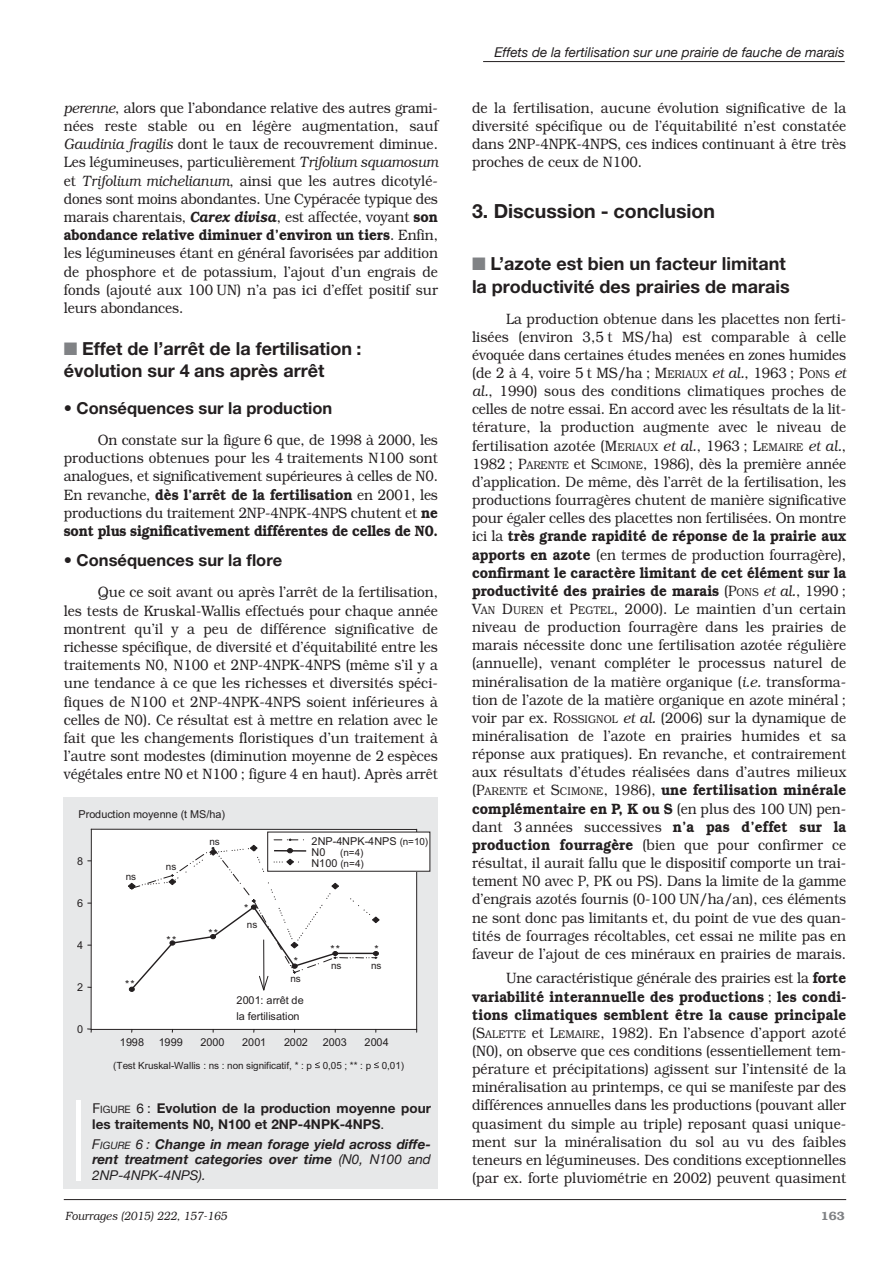
<style>
.page{position:relative;width:893px;height:1263px;background:#fff}
.page>*{position:absolute;margin:0;border:0;box-sizing:border-box;transform-origin:0 0}
.t1{font:700 19.5px "Helvetica Neue";color:#231f20}
.t2{font:700 18px/22.6px "Helvetica Neue";color:#231f20}
.t3{font:700 16.5px "Helvetica Neue";color:#231f20}
.t4{font:300 15px/18.1px "Bookman";color:#231f20;text-align:justify;scale:.9 1}
.t5{font:italic 700 13.5px/15.8px "Helvetica Neue";color:#231f20;text-align:justify}
.t6{font:700 13.5px/15.8px "Helvetica Neue";color:#231f20}
.t7{font:italic 13.5px "Helvetica Neue";color:#231f20}
.t8{font:italic 300 12px "Bookman";color:#231f20;scale:.9 1}
.t9{font:600 12px "Bookman";color:#808285}
.t10{font:10.8px/10.8px "Arial";letter-spacing:.005em;color:#231f20}
.t11{font:9.9px/11.4px "Arial";letter-spacing:-.01em;color:#231f20;text-align:right}
.s1{font-style:italic}
.s2{font-family:"Bookman IT Cby BT";font-weight:600;font-style:italic}
.s3{font-weight:600}
.s4{color:#808285}
.s5{font-size:9.9px}
.s6{font-size:10.8px}
.s7{font-weight:400}
.s8{font-weight:400;font-size:10.2px}
.s9{font-size:11.25px}
</style>
<div class="page">
<hr style="left:483px;top:61px;width:362px;height:1px;background:#231f20">
<hr style="left:64px;top:1199px;width:782px;height:1px;background:#231f20">
<div style="left:64px;top:798px;width:374px;height:391px;background:#e7e8e9"></div>
<hr style="left:77px;top:1099px;width:4px;height:81px;background:#fff">
<div style="left:91px;top:829px;width:326px;height:200px;background:#fff"></div>
<div style="left:91px;top:829px;width:326px;height:200px;border:1px solid #fff"></div>
<hr style="left:91px;top:1029px;width:326px;height:1px;background:#231f20">
<hr style="left:91px;top:829px;width:326px;height:1px;background:#231f20">
<hr style="left:91px;top:829px;width:1px;height:200px;background:#231f20">
<hr style="left:416px;top:829px;width:1px;height:200px;background:#231f20">
<div style="left:268px;top:832px;width:162px;height:39px;background:#fff"></div>
<svg style="left:128px;top:839px;width:252px;height:153px"></svg>
<svg style="left:315px;top:1062px;width:5px;height:6px"></svg>
<svg style="left:374px;top:1062px;width:5px;height:6px"></svg>
<p class="t4" style="left:64px;top:99px;width:417px"><span class="s1">perenne</span>, alors que l’abondance relative des autres grami&shy;nées reste stable ou en légère augmentation, sauf <span class="s1">Gaudinia fragilis</span> dont le taux de recouvrement diminue.<br>Les légumineuses, particulièrement <span class="s1">Trifolium squamosum </span>et <span class="s1">Trifolium michelianum</span>, ainsi que les autres dicotylé&shy;dones sont moins abondantes. Une Cypéracée typique des marais charentais, <span class="s2">Carex divisa</span>, est affectée, voyant <span class="s3">son abondance relative diminuer d’environ un tiers</span>. Enfin, les légumineuses étant en général favorisées par addition de phosphore et de potassium, l’ajout d’un engrais de fonds (ajouté aux 100 UN) n’a pas ici d’effet positif sur leurs abondances.</p>
<p class="t2" style="left:64px;top:339px;width:299px"><span class="s4">■</span> Effet de l’arrêt de la fertilisation : évolution sur 4 ans après arrêt</p>
<p class="t3" style="left:64px;top:402px;width:270px">• Conséquences sur la production</p>
<p class="t4" style="left:64px;top:431px;width:417px;text-indent:34px">On constate sur la figure 6 que, de 1998 à 2000, les productions obtenues pour les 4 traitements N100 sont analogues, et significativement supérieures à celles de N0.<br>En revanche, <span class="s3">dès l’arrêt de la fertilisation</span> en 2001, les productions du traitement 2NP-4NPK-4NPS chutent et <span class="s3">ne sont plus significativement différentes de celles de N0.</span></p>
<p class="t3" style="left:64px;top:555px;width:220px">• Conséquences sur la flore</p>
<p class="t4" style="left:64px;top:583px;width:417px;text-indent:34px">Que ce soit avant ou après l’arrêt de la fertilisation, les tests de Kruskal-Wallis effectués pour chaque année montrent qu’il y a peu de différence significative de richesse spécifique, de diversité et d’équitabilité entre les traitements N0, N100 et 2NP-4NPK-4NPS (même s’il y a une tendance à ce que les richesses et diversités spéci&shy;fiques de N100 et 2NP-4NPK-4NPS soient inférieures à celles de N0). Ce résultat est à mettre en relation avec le fait que les changements floristiques d’un traitement à l’autre sont modestes (diminution moyenne de 2 espèces végétales entre N0 et N100 ; figure 4 en haut). Après arrêt</p>
<p class="t10" style="left:79px;top:808px;width:148px">Production moyenne (t MS/ha)</p>
<p class="t10" style="left:77px;top:855px;width:8px">8</p>
<p class="t10" style="left:77px;top:898px;width:8px">6</p>
<p class="t10" style="left:77px;top:940px;width:8px">4</p>
<p class="t10" style="left:77px;top:982px;width:8px">2</p>
<p class="t10" style="left:77px;top:1024px;width:8px">0</p>
<p class="t11" style="left:126px;top:870px;width:12px">ns</p>
<p class="t10" style="left:125px;top:978px;width:11px">**</p>
<p class="t11" style="left:166px;top:861px;width:12px">ns</p>
<p class="t10" style="left:167px;top:935px;width:11px">**</p>
<p class="t11" style="left:209px;top:836px;width:12px">ns</p>
<p class="t10" style="left:208px;top:928px;width:11px">**</p>
<p class="t10" style="left:312px;top:836px;width:118px">2NP-4NPK-4NPS <span class="s5">(n=10)<br></span>N0</p>
<p class="t11" style="left:312px;top:847px;width:54px">(n=4)<br><span class="s6">N100</span> (n=4)</p>
<p class="t10" style="left:244px;top:902px;width:6px">*</p>
<p class="t11" style="left:247px;top:919px;width:12px">ns</p>
<p class="t10" style="left:294px;top:956px;width:6px">*</p>
<p class="t11" style="left:290px;top:973px;width:12px">ns</p>
<p class="t10" style="left:237px;top:992px;width:69px;line-height:15.6px">2001: arrêt de la fertilisation</p>
<p class="t10" style="left:330px;top:944px;width:11px">**</p>
<p class="t10" style="left:374px;top:944px;width:6px">*</p>
<p class="t11" style="left:331px;top:959px;width:12px">ns</p>
<p class="t11" style="left:371px;top:959px;width:12px">ns</p>
<p class="t10" style="left:120px;top:1037px;width:26px">1998</p>
<p class="t10" style="left:159px;top:1037px;width:25px">1999</p>
<p class="t10" style="left:201px;top:1037px;width:25px">2000</p>
<p class="t10" style="left:242px;top:1037px;width:25px">2001</p>
<p class="t10" style="left:284px;top:1037px;width:25px">2002</p>
<p class="t10" style="left:323px;top:1037px;width:26px">2003</p>
<p class="t10" style="left:364px;top:1037px;width:26px">2004</p>
<p class="t11" style="left:113px;top:1059px;width:292px">(Test Kruskal-Wallis : ns : non significatif, * : p 0,05 ; ** : p 0,01)</p>
<p class="t6" style="left:92px;top:1101px;width:340px"><span class="s7">F</span><span class="s8">IguRE</span> <span class="s7">6 :</span> Evolution de la production moyenne pour les traitements N0, N100 et 2NP-4NPK-4NPS<span class="s7">.</span></p>
<p class="t5" style="left:92px;top:1135px;width:340px"><span class="s7">F</span><span class="s8">IgURE</span> <span class="s7">6 :</span> Change in mean forage yield across diffe&shy;rent treatment categories over time <span class="s7">(N0, N100 and 2NP-4NPK-4NPS).</span></p>
<p class="t7" style="left:494px;top:44px;width:352px">Effets de la fertilisation sur une prairie de fauche de marais</p>
<p class="t4" style="left:472px;top:99px;width:417px">de la fertilisation, aucune évolution significative de la diversité spécifique ou de l’équitabilité n’est constatée dans 2NP-4NPK-4NPS, ces indices continuant à être très proches de ceux de N100.</p>
<h1 class="t1" style="left:472px;top:204px;width:244px">3. Discussion - conclusion</h1>
<p class="t2" style="left:472px;top:254px;width:319px"><span class="s4">■</span> L’azote est bien un facteur limitant la productivité des prairies de marais</p>
<p class="t4" style="left:472px;top:309px;width:417px;text-indent:34px">La production obtenue dans les placettes non ferti&shy;lisées (environ 3,5 t MS/ha) est comparable à celle évoquée dans certaines études menées en zones humides (de 2 à 4, voire 5 t MS/ha ; M<span class="s9">ERIAUX</span> <span class="s1">et al.</span>, 1963 ; P<span class="s9">ONS</span> <span class="s1">et al.</span>, 1990) sous des conditions climatiques proches de celles de notre essai. En accord avec les résultats de la lit&shy;térature, la production augmente avec le niveau de fertilisation azotée (M<span class="s9">ERIAUX</span> <span class="s1">et al.</span>, 1963 ; L<span class="s9">EMAIRE</span> <span class="s1">et al.</span>, 1982 ; P<span class="s9">ARENTE</span> et S<span class="s9">CIMONE</span>, 1986), dès la première année d’application. De même, dès l’arrêt de la fertilisation, les productions fourragères chutent de manière significative pour égaler celles des placettes non fertilisées. On montre ici la <span class="s3">très grande rapidité de réponse de la prairie aux apports en azote</span> (en termes de production fourragère), <span class="s3">confirmant le caractère limitant de cet élément sur la productivité des prairies de marais</span> (P<span class="s9">ONS</span> <span class="s1">et al.</span>, 1990 ; V<span class="s9">AN</span> D<span class="s9">UREN</span> et P<span class="s9">EGTEL</span>, 2000). Le maintien d’un certain niveau de production fourragère dans les prairies de marais nécessite donc une fertilisation azotée régulière (annuelle), venant compléter le processus naturel de minéralisation de la matière organique (<span class="s1">i.e.</span> transforma&shy;tion de l’azote de la matière organique en azote minéral ; voir par ex. R<span class="s9">OSSIGNOL</span> <span class="s1">et al.</span> (2006) sur la dynamique de minéralisation de l’azote en prairies humides et sa réponse aux pratiques). En revanche, et contrairement aux résultats d’études réalisées dans d’autres milieux (P<span class="s9">ARENTE</span> et S<span class="s9">CIMONE</span>, 1986), <span class="s3">une fertilisation minérale complémentaire en P, K ou S</span> (en plus des 100 UN) pen&shy;dant 3 années successives <span class="s3">n’a pas d’effet sur la production fourragère</span> (bien que pour confirmer ce résultat, il aurait fallu que le dispositif comporte un trai&shy;tement N0 avec P, PK ou PS). Dans la limite de la gamme d’engrais azotés fournis (0-100 UN/ha/an), ces éléments ne sont donc pas limitants et, du point de vue des quan&shy;tités de fourrages récoltables, cet essai ne milite pas en faveur de l’ajout de ces minéraux en prairies de marais.</p>
<p class="t4" style="left:472px;top:969px;width:417px;text-indent:34px">Une caractéristique générale des prairies est la <span class="s3">forte variabilité interannuelle des productions</span> ; <span class="s3">les condi&shy;tions climatiques semblent être la cause principale </span>(S<span class="s9">ALETTE</span> et L<span class="s9">EMAIRE</span>, 1982). En l’absence d’apport azoté (N0), on observe que ces conditions (essentiellement tem&shy;pérature et précipitations) agissent sur l’intensité de la minéralisation au printemps, ce qui se manifeste par des différences annuelles dans les productions (pouvant aller quasiment du simple au triple) reposant quasi unique&shy;ment sur la minéralisation du sol au vu des faibles teneurs en légumineuses. Des conditions exceptionnelles (par ex. forte pluviométrie en 2002) peuvent quasiment</p>
<p class="t8" style="left:65px;top:1209px;width:181px">Fourrages (2015) 222, 157-165</p>
<p class="t9" style="left:821px;top:1209px;width:25px">163</p>
</div>
